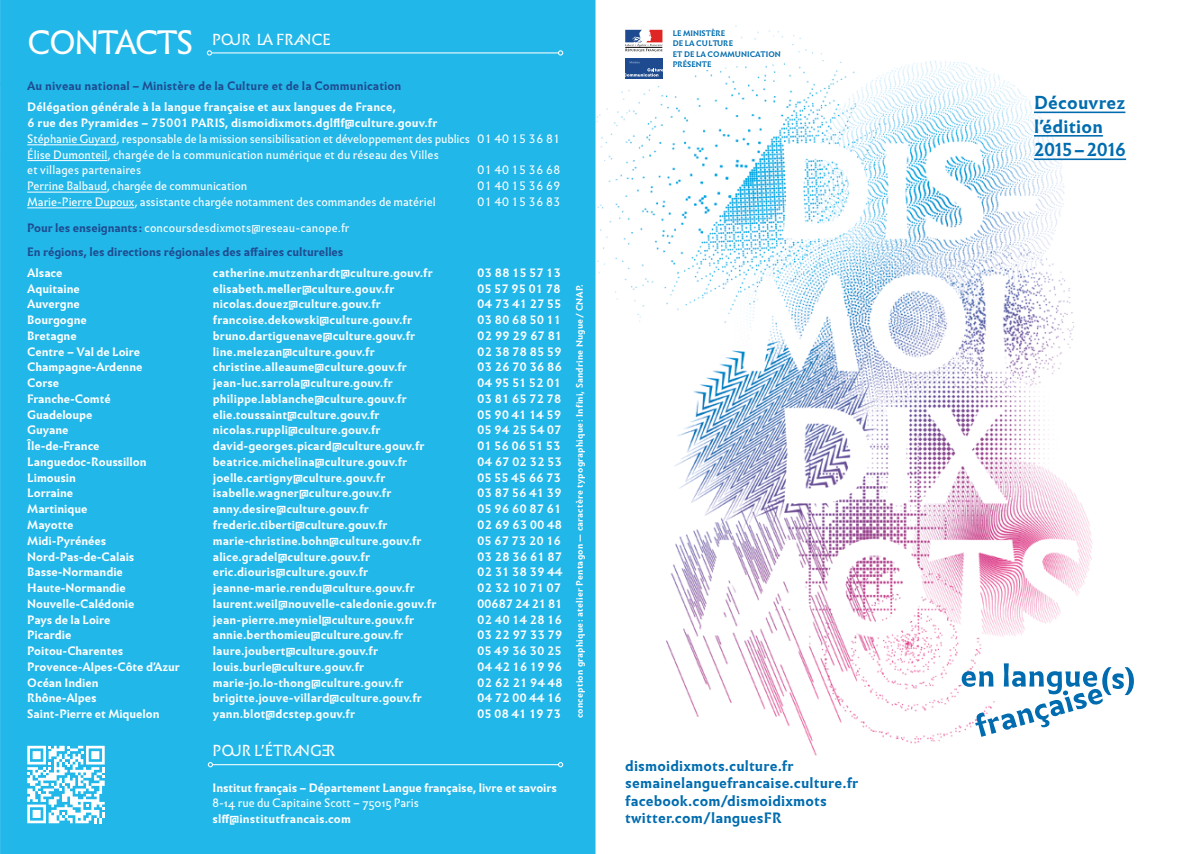
<style>
.page{position:relative;width:1191px;height:854px;background:#fff}
.page>*{position:absolute;margin:0;border:0;box-sizing:border-box;transform-origin:0 0}
.t1{font:31.5px "Infini";letter-spacing:-.05em;color:#fff}
.t2{font:700 17.5px/23.4px "Infini";letter-spacing:.01em;color:#006caf}
.t3{font:14.88px "Infini";color:#fff}
.t4{font:700 14px/17.5px "Infini";letter-spacing:.01em;color:#006caf}
.t5{font:700 11.38px "Infini";letter-spacing:.01em;color:#fff}
.t6{font:11.38px/15.8px "Infini";letter-spacing:-.005em;color:#fff}
.t7{font:700 11.38px/15.8px "Infini";letter-spacing:-.01em;color:#fff}
.t8{font:700 11.38px "Infini";color:#1e4b8f}
.t9{font:700 11.38px "Infini";letter-spacing:.21em;color:#fff}
.t10{font:700 11.38px "Infini";letter-spacing:.105em;color:#fff}
.t11{font:700 11.38px "Infini";letter-spacing:-.03em;color:#fff}
.t12{font:700 8.75px "Infini";letter-spacing:.025em;color:#fff}
.t13{font:700 7.52px/10.5px "Infini";color:#006caf}
.s1{font-weight:700}
.s2{font-weight:700;color:#1e4b8f}
.s3{font-weight:400}
</style>
<div class="page">
<img style="left:595px;top:0;width:532px;height:838px">
<svg style="left:961px;top:663px;width:173px;height:73px"></svg>
<hr style="left:1034px;top:111px;width:91px;height:2px;background:#006caf">
<hr style="left:1034px;top:135px;width:68px;height:1px;background:#006caf">
<hr style="left:1034px;top:158px;width:92px;height:2px;background:#006caf">
<svg style="left:612px;top:18px;width:184px;height:70px"></svg>
<div style="left:0;top:0;width:595px;height:853px;background:#22b7e9"></div>
<hr style="left:212px;top:52px;width:346px;height:1px;background:#fff">
<svg style="left:207px;top:50px;width:5px;height:6px"></svg>
<svg style="left:558px;top:50px;width:5px;height:6px"></svg>
<hr style="left:212px;top:763px;width:346px;height:2px;background:#fff">
<svg style="left:208px;top:761px;width:5px;height:6px"></svg>
<svg style="left:558px;top:761px;width:5px;height:6px"></svg>
<hr style="left:27px;top:144px;width:90px;height:1px;background:#fff">
<hr style="left:27px;top:160px;width:80px;height:1px;background:#fff">
<hr style="left:27px;top:192px;width:80px;height:1px;background:#fff">
<hr style="left:27px;top:207px;width:107px;height:1px;background:#fff">
<svg style="left:27px;top:745px;width:78px;height:78px"></svg>
<p class="t1" style="left:27px;top:19px;width:168px">CONTACTS</p>
<p class="t3" style="left:212px;top:28px;width:120px">POUR LA FRANCE</p>
<p class="t8" style="left:27px;top:77px;width:376px">Au niveau national – Ministère de la Culture et de la Communication</p>
<p class="t6" style="left:27px;top:98px;width:535px"><span class="s1">Délégation générale à la langue française et aux langues de France,<br>6 rue des Pyramides – 75001 PARIS, dismoidixmots.dglflf@culture.gouv.fr<br></span>Stéphanie Guyard, responsable de la mission sensibilisation et développement des publics 01 40 15 36 81<br>Élise Dumonteil, chargée de la communication numérique et du réseau des Villes<br>et villages partenaires</p>
<p class="t6" style="left:477px;top:161px;width:85px">01 40 15 36 68</p>
<p class="t6" style="left:27px;top:177px;width:221px">Perrine Balbaud, chargée de communication</p>
<p class="t6" style="left:477px;top:177px;width:85px">01 40 15 36 69</p>
<p class="t6" style="left:27px;top:193px;width:410px">Marie-Pierre Dupoux, assistante chargée notamment des commandes de matériel</p>
<p class="t6" style="left:477px;top:193px;width:85px">01 40 15 36 83</p>
<p class="t6" style="left:27px;top:219px;width:324px"><span class="s2">Pour les enseignants :</span> concoursdesdixmots@reseau-canope.fr</p>
<p class="t8" style="left:27px;top:242px;width:318px">En régions, les directions régionales des affaires culturelles</p>
<p class="t5" style="left:27px;top:263px;width:37px">Alsace</p>
<p class="t5" style="left:213px;top:263px;width:221px">catherine.mutzenhardt@culture.gouv.fr</p>
<p class="t5" style="left:477px;top:263px;width:85px">03 88 15 57 13</p>
<p class="t5" style="left:27px;top:279px;width:54px">Aquitaine</p>
<p class="t5" style="left:213px;top:279px;width:183px">elisabeth.meller@culture.gouv.fr</p>
<p class="t5" style="left:477px;top:279px;width:85px">05 57 95 01 78</p>
<p class="t5" style="left:27px;top:295px;width:54px">Auvergne</p>
<p class="t5" style="left:213px;top:295px;width:169px">nicolas.douez@culture.gouv.fr</p>
<p class="t5" style="left:477px;top:295px;width:86px">04 73 41 27 55</p>
<p class="t5" style="left:27px;top:311px;width:61px">Bourgogne</p>
<p class="t5" style="left:213px;top:311px;width:201px">francoise.dekowski@culture.gouv.fr</p>
<p class="t5" style="left:477px;top:311px;width:85px">03 80 68 50 11</p>
<p class="t5" style="left:27px;top:326px;width:51px">Bretagne</p>
<p class="t5" style="left:213px;top:326px;width:204px">bruno.dartiguenave@culture.gouv.fr</p>
<p class="t5" style="left:477px;top:326px;width:87px">02 99 29 67 81</p>
<p class="t5" style="left:27px;top:342px;width:114px">Centre – Val de Loire</p>
<p class="t5" style="left:213px;top:342px;width:163px">line.melezan@culture.gouv.fr</p>
<p class="t5" style="left:477px;top:342px;width:86px">02 38 78 85 59</p>
<p class="t5" style="left:27px;top:358px;width:117px">Champagne-Ardenne</p>
<p class="t5" style="left:213px;top:358px;width:196px">christine.alleaume@culture.gouv.fr</p>
<p class="t5" style="left:477px;top:358px;width:86px">03 26 70 36 86</p>
<p class="t5" style="left:27px;top:374px;width:33px">Corse</p>
<p class="t5" style="left:213px;top:374px;width:181px">jean-luc.sarrola@culture.gouv.fr</p>
<p class="t5" style="left:477px;top:374px;width:85px">04 95 51 52 01</p>
<p class="t5" style="left:27px;top:389px;width:85px">Franche-Comté</p>
<p class="t5" style="left:213px;top:389px;width:195px">philippe.lablanche@culture.gouv.fr</p>
<p class="t5" style="left:477px;top:389px;width:86px">03 81 65 72 78</p>
<p class="t5" style="left:27px;top:405px;width:67px">Guadeloupe</p>
<p class="t5" style="left:213px;top:405px;width:168px">elie.toussaint@culture.gouv.fr</p>
<p class="t10" style="left:477px;top:405px;width:86px">05904114 59</p>
<p class="t5" style="left:27px;top:421px;width:43px">Guyane</p>
<p class="t5" style="left:213px;top:421px;width:169px">nicolas.ruppli@culture.gouv.fr</p>
<p class="t5" style="left:477px;top:421px;width:86px">05 94 25 54 07</p>
<p class="t5" style="left:27px;top:437px;width:74px">Île-de-France</p>
<p class="t5" style="left:213px;top:437px;width:213px">david-georges.picard@culture.gouv.fr</p>
<p class="t5" style="left:477px;top:437px;width:85px">01 56 06 51 53</p>
<p class="t5" style="left:27px;top:452px;width:121px">Languedoc-Roussillon</p>
<p class="t5" style="left:213px;top:452px;width:196px">beatrice.michelina@culture.gouv.fr</p>
<p class="t5" style="left:477px;top:452px;width:86px">04 67 02 32 53</p>
<p class="t5" style="left:27px;top:468px;width:50px">Limousin</p>
<p class="t5" style="left:213px;top:468px;width:174px">joelle.cartigny@culture.gouv.fr</p>
<p class="t5" style="left:477px;top:468px;width:85px">0555456673</p>
<p class="t5" style="left:27px;top:484px;width:48px">Lorraine</p>
<p class="t5" style="left:213px;top:484px;width:180px">isabelle.wagner@culture.gouv.fr</p>
<p class="t9" style="left:477px;top:484px;width:86px">0387564139</p>
<p class="t5" style="left:27px;top:500px;width:62px">Martinique</p>
<p class="t5" style="left:213px;top:500px;width:157px">anny.desire@culture.gouv.fr</p>
<p class="t5" style="left:477px;top:500px;width:86px">05 96 60 87 61</p>
<p class="t5" style="left:27px;top:515px;width:48px">Mayotte</p>
<p class="t5" style="left:213px;top:515px;width:176px">frederic.tiberti@culture.gouv.fr</p>
<p class="t9" style="left:477px;top:515px;width:87px">0269630048</p>
<p class="t5" style="left:27px;top:531px;width:81px">Midi-Pyrénées</p>
<p class="t5" style="left:213px;top:531px;width:210px">marie-christine.bohn@culture.gouv.fr</p>
<p class="t5" style="left:477px;top:531px;width:86px">05 67 73 20 16</p>
<p class="t5" style="left:27px;top:547px;width:109px">Nord-Pas-de-Calais</p>
<p class="t5" style="left:213px;top:547px;width:159px">alice.gradel@culture.gouv.fr</p>
<p class="t5" style="left:477px;top:547px;width:86px">03 28 36 61 87</p>
<p class="t5" style="left:27px;top:563px;width:97px">Basse-Normandie</p>
<p class="t5" style="left:213px;top:563px;width:157px">eric.diouris@culture.gouv.fr</p>
<p class="t9" style="left:477px;top:563px;width:84px">0231383944</p>
<p class="t5" style="left:27px;top:578px;width:100px">Haute-Normandie</p>
<p class="t5" style="left:213px;top:578px;width:203px">jeanne-marie.rendu@culture.gouv.fr</p>
<p class="t5" style="left:477px;top:578px;width:85px">02 32 10 71 07</p>
<p class="t5" style="left:27px;top:594px;width:109px">Nouvelle-Calédonie</p>
<p class="t5" style="left:213px;top:594px;width:225px">laurent.weil@nouvelle-caledonie.gouv.fr</p>
<p class="t11" style="left:477px;top:594px;width:87px">00687 24 21 81</p>
<p class="t5" style="left:27px;top:610px;width:85px">Pays de la Loire</p>
<p class="t5" style="left:213px;top:610px;width:203px">jean-pierre.meyniel@culture.gouv.fr</p>
<p class="t10" style="left:477px;top:610px;width:86px">024014 2816</p>
<p class="t5" style="left:27px;top:626px;width:46px">Picardie</p>
<p class="t5" style="left:213px;top:626px;width:192px">annie.berthomieu@culture.gouv.fr</p>
<p class="t5" style="left:477px;top:626px;width:87px">03 22 97 33 79</p>
<p class="t5" style="left:27px;top:641px;width:97px">Poitou-Charentes</p>
<p class="t5" style="left:213px;top:641px;width:167px">laure.joubert@culture.gouv.fr</p>
<p class="t5" style="left:477px;top:641px;width:86px">0549363025</p>
<p class="t5" style="left:27px;top:657px;width:154px">Provence-Alpes-Côte d’Azur</p>
<p class="t5" style="left:213px;top:657px;width:153px">louis.burle@culture.gouv.fr</p>
<p class="t5" style="left:477px;top:657px;width:86px">04 42161996</p>
<p class="t5" style="left:27px;top:673px;width:73px">Océan Indien</p>
<p class="t5" style="left:213px;top:673px;width:192px">marie-jo.lo-thong@culture.gouv.fr</p>
<p class="t9" style="left:477px;top:673px;width:87px">02622194 48</p>
<p class="t5" style="left:27px;top:689px;width:71px">Rhône-Alpes</p>
<p class="t5" style="left:213px;top:689px;width:211px">brigitte.jouve-villard@culture.gouv.fr</p>
<p class="t5" style="left:477px;top:689px;width:86px">04 720044 16</p>
<p class="t5" style="left:27px;top:704px;width:134px">Saint-Pierre et Miquelon</p>
<p class="t5" style="left:213px;top:704px;width:144px">yann.blot@dcstep.gouv.fr</p>
<p class="t5" style="left:477px;top:704px;width:86px">05 08 41 19 73</p>
<p class="t3" style="left:212px;top:739px;width:124px">POUR L’ÉTRANGER</p>
<p class="t7" style="left:212px;top:779px;width:346px">Institut français – Département Langue française, livre et savoirs<br><span class="s3">8-14 rue du Capitaine Scott – 75015 Paris </span>slff@institutfrancais.com</p>
<p class="t12" style="left:572px;top:718px;width:435px;rotate:-90deg">conception graphique : atelier Pentagon — caractère typographique : Infini, Sandrine Nugue / CNAP.</p>
<p class="t13" style="left:672px;top:28px;width:110px">LE MINISTÈRE<br>DE LA CULTURE<br>ET DE LA COMMUNICATION<br>PRÉSENTE</p>
<p class="t4" style="left:625px;top:757px;width:235px">dismoidixmots.culture.fr semainelanguefrancaise.culture.fr</p>
<p class="t4" style="left:625px;top:792px;width:203px">facebook.com/dismoidixmots</p>
<p class="t4" style="left:625px;top:809px;width:158px">twitter.com/languesFR</p>
<p class="t2" style="left:1034px;top:91px;width:94px">Découvrez l’édition<br>2015 – 2016</p>
</div>
